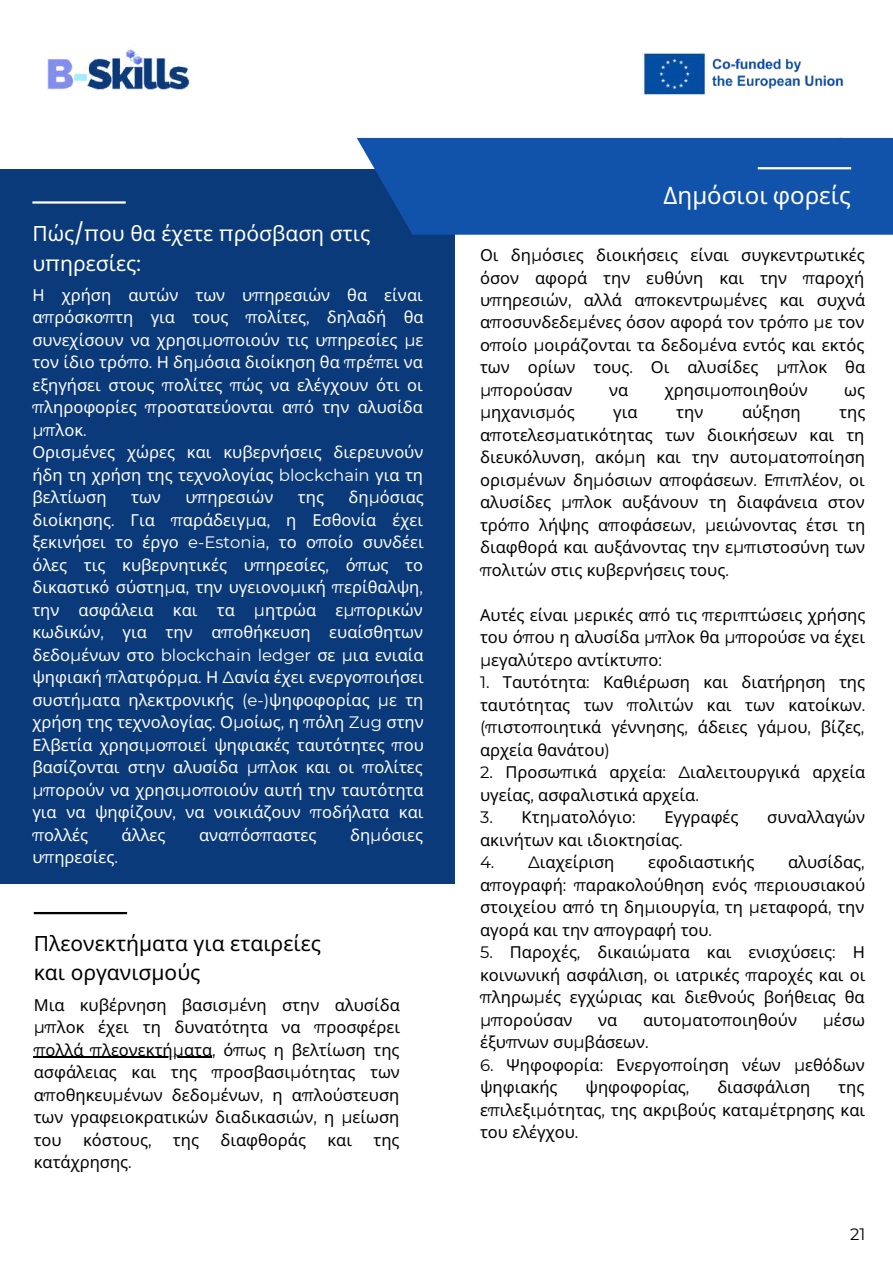
<style>
.page{position:relative;width:893px;height:1264px;background:#fff}
.page>*{position:absolute;margin:0;border:0;box-sizing:border-box;transform-origin:0 0}
.t1{font:24px "Noto Sans";color:#fff}
.t2{font:21px/29.2px "Noto Sans";color:#000}
.t3{font:21px/29.2px "Noto Sans";color:#fff}
.t4{font:16.5px/22.5px "Noto Sans";color:#000;text-align:justify}
.t5{font:16.5px/22.5px "Noto Sans";color:#fff;text-align:justify}
.t6{font:16.5px "Montserrat";color:#fff}
.t7{font:16.5px "Montserrat";color:#000}
.s1{font-family:"Poppins"}
.s2{font-family:"Montserrat"}
.s3{font-family:"Noto Sans"}
</style>
<div class="page">
<div style="left:0;top:169px;width:454px;height:715px;background:#0b3a7a"></div>
<div style="left:357px;top:138px;width:535px;height:97px;background:#1153aa"></div>
<hr style="left:757px;top:167px;width:94px;height:2px;background:#fff">
<hr style="left:32px;top:201px;width:94px;height:3px;background:#fff">
<img style="left:47px;top:49px;width:143px;height:42px">
<img style="left:643px;top:52px;width:201px;height:44px">
<hr style="left:34px;top:912px;width:93px;height:2px;background:#000">
<hr style="left:34px;top:1056px;width:178px;height:1px;background:#000">
<p class="t3" style="left:32px;top:219px;width:339px">Πώς<span class="s1">/π</span>ου θα έχετε <span class="s1">π</span>ρόσβαση στις υ<span class="s1">π</span>ηρεσίες<span class="s1">:</span></p>
<p class="t5" style="left:32px;top:283px;width:392px">Η χρήση αυτών των υ<span class="s2">π</span>ηρεσιών θα είναι α<span class="s2">π</span>ρόσκο<span class="s2">π</span>τη για τους <span class="s2">π</span>ολίτες<span class="s2">,</span> δηλαδή θα συνεχίσουν να χρησι<span class="s2">μ</span>ο<span class="s2">π</span>οιούν τις υ<span class="s2">π</span>ηρεσίες <span class="s2">μ</span>ε τον ίδιο τρό<span class="s2">π</span>ο<span class="s2">.</span> Η δη<span class="s2">μ</span>όσια διοίκηση θα <span class="s2">π</span>ρέ<span class="s2">π</span>ει να εξηγήσει στους <span class="s2">π</span>ολίτες <span class="s2">π</span>ώς να ελέγχουν ότι οι <span class="s2">π</span>ληροφορίες <span class="s2">π</span>ροστατεύονται α<span class="s2">π</span>ό την αλυσίδα</p>
<p class="t6" style="left:32px;top:419px;width:56px">μπ<span class="s3">λοκ</span>.</p>
<p class="t5" style="left:32px;top:440px;width:392px">Ορισ<span class="s2">μ</span>ένες χώρες και κυβερνήσεις διερευνούν ήδη τη χρήση της τεχνολογίας <span class="s2">blockchain</span> για τη βελτίωση</p>
<p class="t5" style="left:32px;top:485px;width:393px;text-indent:316px">δη<span class="s2">μ</span>όσιας διοίκησης<span class="s2">.</span> Για <span class="s2">π</span>αράδειγ<span class="s2">μ</span>α<span class="s2">,</span> η Εσθονία έχει ξεκινήσει το έργο <span class="s2">e-Estonia,</span> το ο<span class="s2">π</span>οίο συνδέει όλες τις κυβερνητικές υ<span class="s2">π</span>ηρεσίες<span class="s2">,</span> ό<span class="s2">π</span>ως το δικαστικό σύστη<span class="s2">μ</span>α<span class="s2">,</span> την υγειονο<span class="s2">μ</span>ική <span class="s2">π</span>ερίθαλψη<span class="s2">, </span>την ασφάλεια και τα <span class="s2">μ</span>ητρώα ε<span class="s2">μπ</span>ορικών κωδικών<span class="s2">,</span> για την α<span class="s2">π</span>οθήκευση ευαίσθητων δεδο<span class="s2">μ</span>ένων στο <span class="s2">blockchain ledger</span> σε <span class="s2">μ</span>ια ενιαία ψηφιακή <span class="s2">π</span>λατφόρ<span class="s2">μ</span>α<span class="s2">.</span> Η <span class="s2">Δ</span>ανία έχει ενεργο<span class="s2">π</span>οιήσει συστή<span class="s2">μ</span>ατα ηλεκτρονικής <span class="s2">(e-)</span>ψηφοφορίας <span class="s2">μ</span>ε τη χρήση της τεχνολογίας<span class="s2">.</span> Ο<span class="s2">μ</span>οίως<span class="s2">,</span> η <span class="s2">π</span>όλη <span class="s2">Zug</span> στην Ελβετία χρησι<span class="s2">μ</span>ο<span class="s2">π</span>οιεί ψηφιακές ταυτότητες <span class="s2">π</span>ου βασίζονται στην αλυσίδα <span class="s2">μπ</span>λοκ και οι <span class="s2">π</span>ολίτες <span class="s2">μπ</span>ορούν να χρησι<span class="s2">μ</span>ο<span class="s2">π</span>οιούν αυτή την ταυτότητα για να ψηφίζουν<span class="s2">,</span> να νοικιάζουν <span class="s2">π</span>οδήλατα και <span class="s2">π</span>ολλές</p>
<p class="t5" style="left:131px;top:485px;width:31px">των</p>
<p class="t5" style="left:185px;top:485px;width:89px">υ<span class="s2">π</span>ηρεσιών</p>
<p class="t5" style="left:298px;top:485px;width:28px">της</p>
<p class="t5" style="left:122px;top:822px;width:45px">άλλες</p>
<p class="t5" style="left:199px;top:822px;width:119px">ανα<span class="s2">π</span>όσ<span class="s2">π</span>αστες</p>
<p class="t5" style="left:350px;top:822px;width:75px">δη<span class="s2">μ</span>όσιες</p>
<p class="t5" style="left:32px;top:845px;width:87px">υ<span class="s2">π</span>ηρεσίες<span class="s2">.</span></p>
<p class="t2" style="left:34px;top:928px;width:289px">Πλεονεκτήματα για εταιρείες και οργανισμούς</p>
<p class="t4" style="left:34px;top:993px;width:368px">Μια κυβέρνηση βασισ<span class="s2">μ</span>ένη στην αλυσίδα <span class="s2">μπ</span>λοκ έχει τη δυνατότητα να <span class="s2">π</span>ροσφέρει <span class="s2">π</span>ολλά <span class="s2">π</span>λεονεκτή<span class="s2">μ</span>ατα<span class="s2">,</span> ό<span class="s2">π</span>ως η βελτίωση της ασφάλειας και της <span class="s2">π</span>ροσβασι<span class="s2">μ</span>ότητας των α<span class="s2">π</span>οθηκευ<span class="s2">μ</span>ένων δεδο<span class="s2">μ</span>ένων<span class="s2">,</span> η α<span class="s2">π</span>λούστευση των γραφειοκρατικών διαδικασιών<span class="s2">,</span> η <span class="s2">μ</span>είωση του</p>
<p class="t4" style="left:83px;top:1127px;width:70px">κόστους<span class="s2">,</span></p>
<p class="t4" style="left:173px;top:1127px;width:28px">της</p>
<p class="t4" style="left:220px;top:1127px;width:87px">διαφθοράς</p>
<p class="t4" style="left:327px;top:1127px;width:26px">και</p>
<p class="t4" style="left:373px;top:1127px;width:28px">της</p>
<p class="t4" style="left:34px;top:1150px;width:99px">κατάχρησης<span class="s2">.</span></p>
<h1 class="t1" style="left:663px;top:178px;width:189px">Δημόσιοι φορείς</h1>
<p class="t4" style="left:480px;top:243px;width:387px">Οι δη<span class="s2">μ</span>όσιες διοικήσεις είναι συγκεντρωτικές όσον αφορά την ευθύνη και την <span class="s2">π</span>αροχή υ<span class="s2">π</span>ηρεσιών<span class="s2">,</span> αλλά α<span class="s2">π</span>οκεντρω<span class="s2">μ</span>ένες και συχνά α<span class="s2">π</span>οσυνδεδε<span class="s2">μ</span>ένες όσον αφορά τον τρό<span class="s2">π</span>ο <span class="s2">μ</span>ε τον ο<span class="s2">π</span>οίο <span class="s2">μ</span>οιράζονται τα δεδο<span class="s2">μ</span>ένα εντός και εκτός των ορίων τους<span class="s2">.</span> Οι αλυσίδες <span class="s2">μπ</span>λοκ θα <span class="s2">μπ</span>ορούσαν</p>
<p class="t4" style="left:609px;top:378px;width:21px">να</p>
<p class="t4" style="left:664px;top:378px;width:144px">χρησι<span class="s2">μ</span>ο<span class="s2">π</span>οιηθούν</p>
<p class="t4" style="left:844px;top:378px;width:22px">ως</p>
<p class="t4" style="left:480px;top:401px;width:96px"><span class="s2">μ</span>ηχανισ<span class="s2">μ</span>ός</p>
<p class="t4" style="left:613px;top:401px;width:26px">για</p>
<p class="t4" style="left:676px;top:401px;width:29px">την</p>
<p class="t4" style="left:742px;top:401px;width:60px">αύξηση</p>
<p class="t4" style="left:480px;top:401px;width:387px;text-indent:359px">της α<span class="s2">π</span>οτελεσ<span class="s2">μ</span>ατικότητας των διοικήσεων και τη διευκόλυνση<span class="s2">,</span> ακό<span class="s2">μ</span>η και την αυτο<span class="s2">μ</span>ατο<span class="s2">π</span>οίηση ορισ<span class="s2">μ</span>ένων δη<span class="s2">μ</span>όσιων α<span class="s2">π</span>οφάσεων<span class="s2">.</span> Ε<span class="s2">π</span>ι<span class="s2">π</span>λέον<span class="s2">,</span> οι αλυσίδες <span class="s2">μπ</span>λοκ αυξάνουν τη διαφάνεια στον τρό<span class="s2">π</span>ο λήψης α<span class="s2">π</span>οφάσεων<span class="s2">, μ</span>ειώνοντας έτσι τη διαφθορά και αυξάνοντας την ε<span class="s2">μπ</span>ιστοσύνη των <span class="s2">π</span>ολιτών στις κυβερνήσεις τους<span class="s2">.</span></p>
<p class="t4" style="left:480px;top:603px;width:387px">Αυτές είναι <span class="s2">μ</span>ερικές α<span class="s2">π</span>ό τις <span class="s2">π</span>ερι<span class="s2">π</span>τώσεις χρήσης του ό<span class="s2">π</span>ου η αλυσίδα <span class="s2">μπ</span>λοκ θα <span class="s2">μπ</span>ορούσε να έχει <span class="s2">μ</span>εγαλύτερο αντίκτυ<span class="s2">π</span>ο<span class="s2">:</span></p>
<p class="t4" style="left:480px;top:670px;width:386px"><span class="s2">1.</span> Ταυτότητα<span class="s2">:</span> Καθιέρωση και διατήρηση της ταυτότητας των <span class="s2">π</span>ολιτών και των κατοίκων<span class="s2">. (π</span>ιστο<span class="s2">π</span>οιητικά γέννησης<span class="s2">,</span> άδειες γά<span class="s2">μ</span>ου<span class="s2">,</span> βίζες<span class="s2">, </span>αρχεία θανάτου<span class="s2">)</span></p>
<p class="t4" style="left:480px;top:760px;width:387px"><span class="s2">2.</span> Προσω<span class="s2">π</span>ικά αρχεία<span class="s2">: Δ</span>ιαλειτουργικά αρχεία υγείας<span class="s2">,</span> ασφαλιστικά αρχεία<span class="s2">.</span></p>
<p class="t4" style="left:480px;top:805px;width:157px"><span class="s2">3.</span> Κτη<span class="s2">μ</span>ατολόγιο<span class="s2">:</span></p>
<p class="t4" style="left:664px;top:805px;width:76px">Εγγραφές</p>
<p class="t4" style="left:767px;top:805px;width:99px">συναλλαγών</p>
<p class="t4" style="left:480px;top:828px;width:204px">ακινήτων και ιδιοκτησίας<span class="s2">.</span></p>
<p class="t4" style="left:480px;top:850px;width:136px"><span class="s2">4. Δ</span>ιαχείριση</p>
<p class="t4" style="left:648px;top:850px;width:108px">εφοδιαστικής</p>
<p class="t4" style="left:480px;top:850px;width:386px;text-indent:308px">αλυσίδας<span class="s2">, </span>α<span class="s2">π</span>ογραφή<span class="s2">: π</span>αρακολούθηση ενός <span class="s2">π</span>εριουσιακού στοιχείου α<span class="s2">π</span>ό τη δη<span class="s2">μ</span>ιουργία<span class="s2">,</span> τη <span class="s2">μ</span>εταφορά<span class="s2">,</span> την αγορά και την α<span class="s2">π</span>ογραφή του<span class="s2">.</span></p>
<p class="t4" style="left:480px;top:940px;width:387px"><span class="s2">5.</span> Παροχές<span class="s2">,</span> δικαιώ<span class="s2">μ</span>ατα και ενισχύσεις<span class="s2">:</span> Η κοινωνική ασφάλιση<span class="s2">,</span> οι ιατρικές <span class="s2">π</span>αροχές και οι <span class="s2">π</span>ληρω<span class="s2">μ</span>ές εγχώριας και διεθνούς βοήθειας θα <span class="s2">μπ</span>ορούσαν</p>
<p class="t4" style="left:598px;top:1008px;width:21px">να</p>
<p class="t4" style="left:643px;top:1008px;width:155px">αυτο<span class="s2">μ</span>ατο<span class="s2">π</span>οιηθούν</p>
<p class="t4" style="left:822px;top:1008px;width:44px"><span class="s2">μ</span>έσω</p>
<p class="t4" style="left:480px;top:1030px;width:170px">έξυ<span class="s2">π</span>νων συ<span class="s2">μ</span>βάσεων<span class="s2">.</span></p>
<p class="t4" style="left:480px;top:1053px;width:386px"><span class="s2">6.</span> Ψηφοφορία<span class="s2">:</span> Ενεργο<span class="s2">π</span>οίηση νέων <span class="s2">μ</span>εθόδων ψηφιακής</p>
<p class="t4" style="left:585px;top:1075px;width:105px">ψηφοφορίας<span class="s2">,</span></p>
<p class="t4" style="left:717px;top:1075px;width:95px">διασφάλιση</p>
<p class="t4" style="left:480px;top:1075px;width:386px;text-indent:358px">της ε<span class="s2">π</span>ιλεξι<span class="s2">μ</span>ότητας<span class="s2">,</span> της ακριβούς κατα<span class="s2">μ</span>έτρησης και του ελέγχου<span class="s2">.</span></p>
<p class="t7" style="left:850px;top:1224px;width:17px">21</p>
</div>
